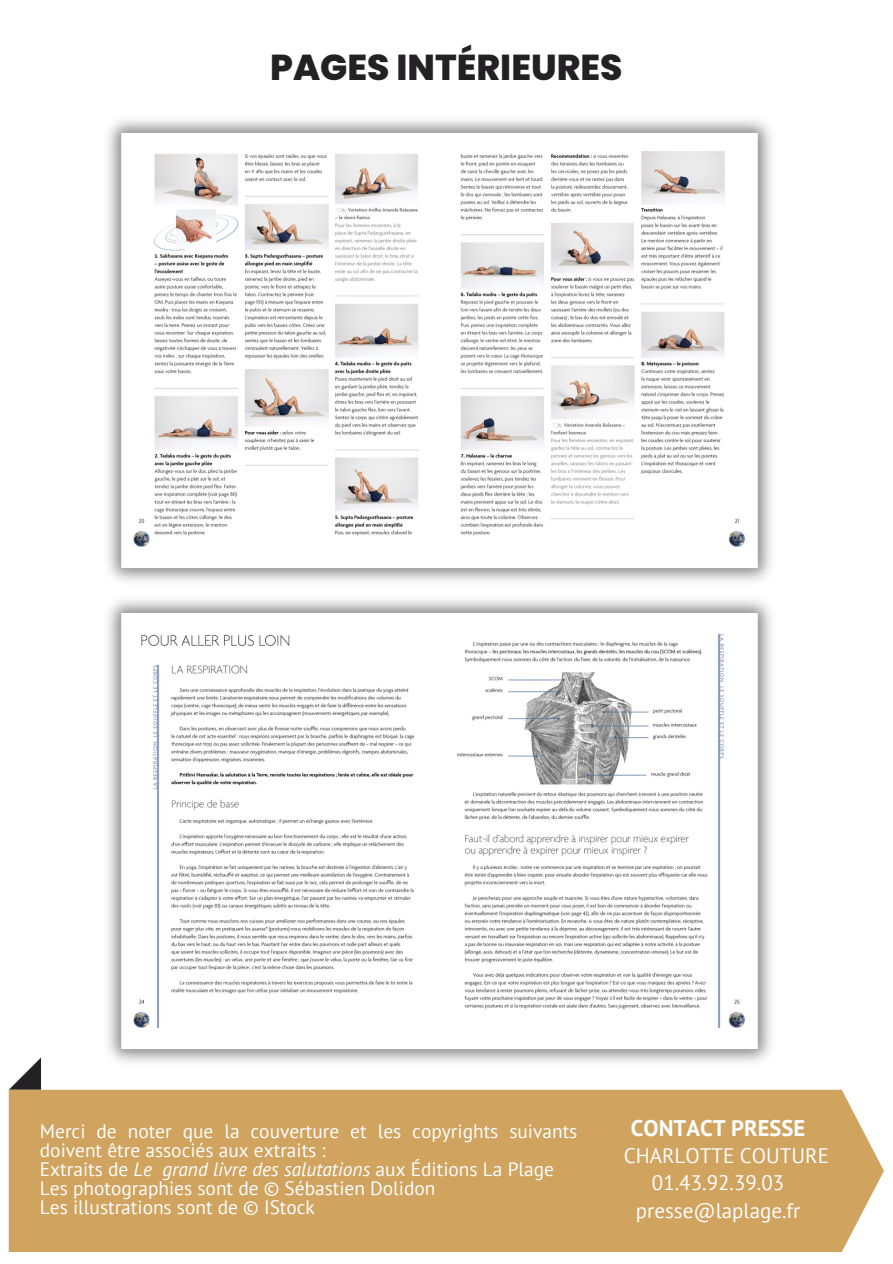
<style>
.page{position:relative;width:893px;height:1264px;background:#fff}
.page>*{position:absolute;margin:0;border:0;box-sizing:border-box;transform-origin:0 0}
.t1{font:800 36px "Poppins";color:#242124}
.t2{font:700 22.65px "PT Sans";color:#fcfeff}
.t3{font:21px "PT Sans";color:#fcfeff}
.t4{font:19.35px/19px "PT Sans";color:#fcfeff}
.s1{font-style:italic}
</style>
<div class="page">
<svg style="left:9px;top:1057px;width:32px;height:32px"></svg>
<div style="left:9px;top:1089px;width:874px;height:162px;background:#d0a35f"></div>
<img style="left:108px;top:599px;width:663px;height:464px">
<img style="left:108px;top:119px;width:663px;height:463px">
<p class="t1" style="left:270px;top:42px;width:354px">PAGES INTÉRIEURES</p>
<p class="t4" style="left:40px;top:1121px;width:539px">Merci de noter que la couverture et les copyrights suivants doivent être associés aux extraits :</p>
<p class="t4" style="left:40px;top:1159px;width:515px">Extraits de <span class="s1">Le grand livre des salutations</span> aux Éditions La Plage</p>
<p class="t4" style="left:40px;top:1178px;width:397px">Les photographies sont de © Sébastien Dolidon</p>
<p class="t4" style="left:40px;top:1197px;width:276px">Les illustrations sont de © IStock</p>
<p class="t2" style="left:631px;top:1112px;width:176px">CONTACT PRESSE</p>
<p class="t3" style="left:623px;top:1141px;width:207px">CHARLOTTE COUTURE</p>
<p class="t3" style="left:652px;top:1168px;width:134px">01.43.92.39.03</p>
<p class="t3" style="left:635px;top:1196px;width:166px">presse@laplage.fr</p>
</div>
